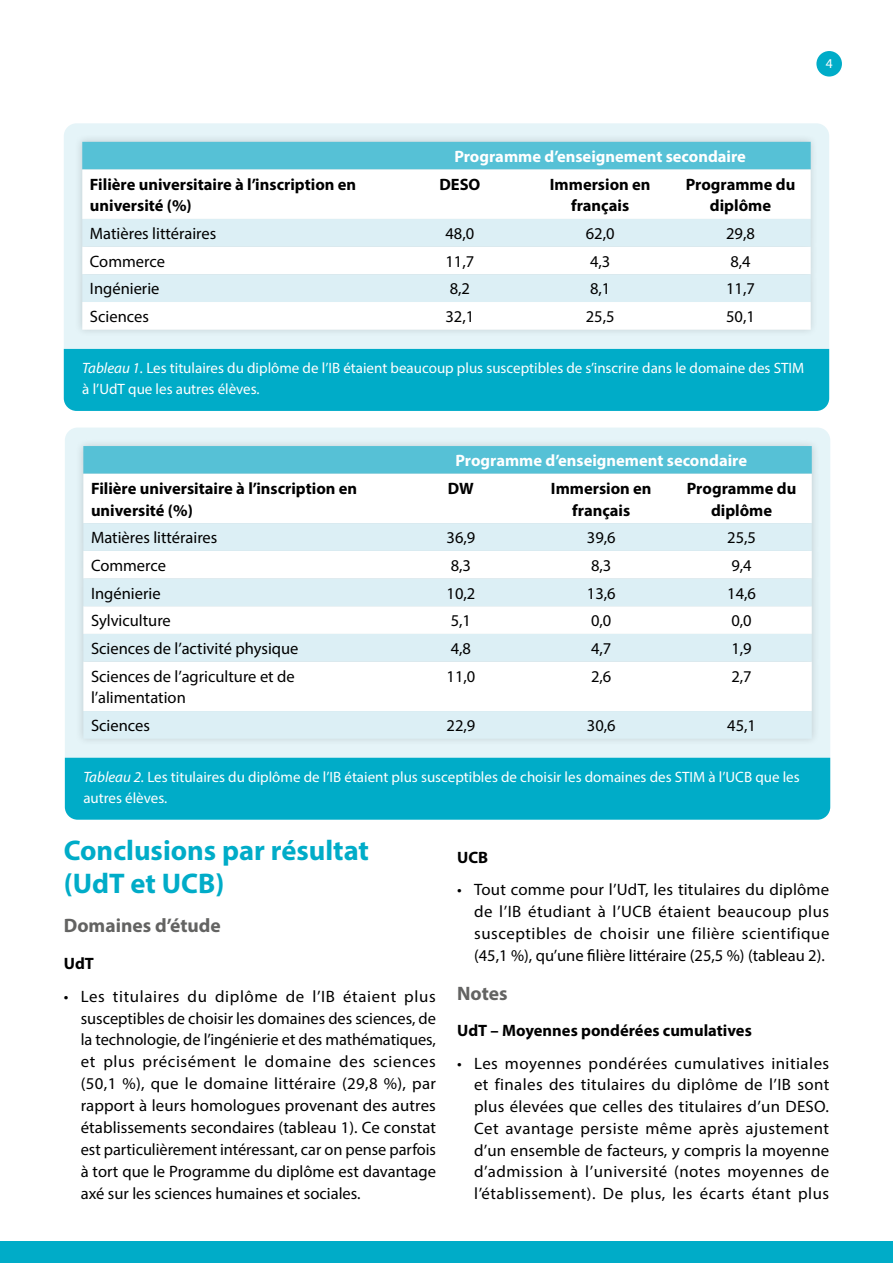
<style>
.page{position:relative;width:893px;height:1263px;background:#fff}
.page>*{position:absolute;margin:0;border:0;box-sizing:border-box;transform-origin:0 0}
.FR___Body_Text__H2_H{font:700 28.5px/33.2px "Myriad Pro";color:#00acc8}
.FR___Body_Text__H3_H{font:700 19.5px "Myriad Pro";color:#636362}
.FR___Table_Text{font:16.5px/21.8px "Myriad Pro";color:#000;text-align:justify}
.FR___Table_Text__Cen{font:16.5px "Myriad Pro";color:#000}
.FR___Table_Text-2{font:700 16.5px/21.8px "Myriad Pro";color:#000}
.FR___Table_Text__Cen-2{font:700 16.5px/21.8px "Myriad Pro";color:#000;text-align:center}
.FR___Table_Text__Cen-3{font:700 16.5px "Myriad Pro";color:#fff}
.FR___Body_Text__H4_H{font:700 16.5px "Myriad Pro";color:#000}
.FR___Figure_Caption{font:15px/21px "Myriad Pro";color:#fff}
.t1{font:13.5px "Myriad Pro";color:#fff}
.s1{font-style:italic}
</style>
<div class="page">
<div style="left:816px;top:51px;width:26px;height:26px;background:#00acc8;border-radius:50%"></div>
<div style="left:0;top:1242px;width:893px;height:21px;background:#00acc8"></div>
<div style="left:64px;top:123px;width:765px;height:226px;background:#e5f4f8"></div>
<div style="left:64px;top:349px;width:765px;height:62px;background:#00acc8"></div>
<div style="left:74px;top:134px;width:745px;height:204px;background:#deedf1"></div>
<div style="left:82px;top:142px;width:729px;height:27px;background:#56c1d6"></div>
<div style="left:82px;top:169px;width:729px;height:161px;background:#fff"></div>
<svg style="left:82px;top:219px;width:729px;height:83px"></svg>
<div style="left:65px;top:428px;width:765px;height:329px;background:#e5f4f8"></div>
<div style="left:65px;top:758px;width:765px;height:62px;background:#00acc8"></div>
<div style="left:75px;top:438px;width:745px;height:309px;background:#dceff5"></div>
<div style="left:83px;top:446px;width:729px;height:28px;background:#56c1d6"></div>
<div style="left:83px;top:474px;width:729px;height:49px;background:#fff"></div>
<svg style="left:83px;top:551px;width:729px;height:160px;fill:#fff"></svg>
<p class="t1" style="left:826px;top:56px;width:8px">4</p>
<p class="FR___Table_Text__Cen-3" style="left:454px;top:146px;width:293px">Programme d’enseignement secondaire</p>
<p class="FR___Table_Text-2" style="left:90px;top:173px;width:268px">Filière universitaire à l’inscription en université (%)</p>
<p class="FR___Table_Text__Cen-2" style="left:439px;top:173px;width:43px">DESO</p>
<p class="FR___Table_Text__Cen-2" style="left:550px;top:173px;width:102px">Immersion en français</p>
<p class="FR___Table_Text__Cen-2" style="left:686px;top:173px;width:111px">Programme du diplôme</p>
<p class="FR___Table_Text" style="left:90px;top:222px;width:128px">Matières littéraires</p>
<p class="FR___Table_Text__Cen" style="left:445px;top:223px;width:30px">48,0</p>
<p class="FR___Table_Text__Cen" style="left:586px;top:223px;width:30px">62,0</p>
<p class="FR___Table_Text__Cen" style="left:726px;top:223px;width:30px">29,8</p>
<p class="FR___Table_Text" style="left:90px;top:250px;width:77px">Commerce</p>
<p class="FR___Table_Text__Cen" style="left:445px;top:251px;width:30px">11,7</p>
<p class="FR___Table_Text__Cen" style="left:590px;top:251px;width:22px">4,3</p>
<p class="FR___Table_Text__Cen" style="left:730px;top:251px;width:22px">8,4</p>
<p class="FR___Table_Text" style="left:90px;top:278px;width:71px">Ingénierie</p>
<p class="FR___Table_Text__Cen" style="left:450px;top:279px;width:22px">8,2</p>
<p class="FR___Table_Text__Cen" style="left:590px;top:279px;width:22px">8,1</p>
<p class="FR___Table_Text__Cen" style="left:726px;top:279px;width:30px">11,7</p>
<p class="FR___Table_Text" style="left:90px;top:305px;width:61px">Sciences</p>
<p class="FR___Table_Text__Cen" style="left:445px;top:306px;width:30px">32,1</p>
<p class="FR___Table_Text__Cen" style="left:586px;top:306px;width:30px">25,5</p>
<p class="FR___Table_Text__Cen" style="left:726px;top:306px;width:30px">50,1</p>
<p class="FR___Figure_Caption" style="left:82px;top:357px;width:723px"><span class="s1">Tableau 1.</span> Les titulaires du diplôme de l’IB étaient beaucoup plus susceptibles de s’inscrire dans le domaine des STIM à l’UdT que les autres élèves.</p>
<p class="FR___Table_Text__Cen-3" style="left:455px;top:450px;width:293px">Programme d’enseignement secondaire</p>
<p class="FR___Table_Text-2" style="left:91px;top:477px;width:268px">Filière universitaire à l’inscription en université (%)</p>
<p class="FR___Table_Text__Cen-2" style="left:448px;top:477px;width:28px">DW</p>
<p class="FR___Table_Text__Cen-2" style="left:551px;top:477px;width:102px">Immersion en français</p>
<p class="FR___Table_Text__Cen-2" style="left:687px;top:477px;width:111px">Programme du diplôme</p>
<p class="FR___Table_Text" style="left:91px;top:526px;width:128px">Matières littéraires</p>
<p class="FR___Table_Text__Cen" style="left:447px;top:527px;width:30px">36,9</p>
<p class="FR___Table_Text__Cen" style="left:587px;top:527px;width:30px">39,6</p>
<p class="FR___Table_Text__Cen" style="left:727px;top:527px;width:30px">25,5</p>
<p class="FR___Table_Text" style="left:91px;top:554px;width:77px">Commerce</p>
<p class="FR___Table_Text__Cen" style="left:451px;top:555px;width:22px">8,3</p>
<p class="FR___Table_Text__Cen" style="left:591px;top:555px;width:22px">8,3</p>
<p class="FR___Table_Text__Cen" style="left:731px;top:555px;width:22px">9,4</p>
<p class="FR___Table_Text" style="left:91px;top:582px;width:71px">Ingénierie</p>
<p class="FR___Table_Text__Cen" style="left:447px;top:583px;width:30px">10,2</p>
<p class="FR___Table_Text__Cen" style="left:587px;top:583px;width:30px">13,6</p>
<p class="FR___Table_Text__Cen" style="left:727px;top:583px;width:30px">14,6</p>
<p class="FR___Table_Text" style="left:91px;top:610px;width:81px">Sylviculture</p>
<p class="FR___Table_Text__Cen" style="left:451px;top:610px;width:22px">5,1</p>
<p class="FR___Table_Text__Cen" style="left:591px;top:610px;width:22px">0,0</p>
<p class="FR___Table_Text__Cen" style="left:731px;top:610px;width:22px">0,0</p>
<p class="FR___Table_Text" style="left:91px;top:637px;width:209px">Sciences de l’activité physique</p>
<p class="FR___Table_Text__Cen" style="left:451px;top:638px;width:22px">4,8</p>
<p class="FR___Table_Text__Cen" style="left:591px;top:638px;width:22px">4,7</p>
<p class="FR___Table_Text__Cen" style="left:731px;top:638px;width:22px">1,9</p>
<p class="FR___Table_Text" style="left:91px;top:665px;width:205px">Sciences de l’agriculture et de l’alimentation</p>
<p class="FR___Table_Text__Cen" style="left:447px;top:666px;width:30px">11,0</p>
<p class="FR___Table_Text__Cen" style="left:591px;top:666px;width:22px">2,6</p>
<p class="FR___Table_Text__Cen" style="left:731px;top:666px;width:22px">2,7</p>
<p class="FR___Table_Text" style="left:91px;top:714px;width:61px">Sciences</p>
<p class="FR___Table_Text__Cen" style="left:447px;top:715px;width:30px">22,9</p>
<p class="FR___Table_Text__Cen" style="left:587px;top:715px;width:30px">30,6</p>
<p class="FR___Table_Text__Cen" style="left:727px;top:715px;width:30px">45,1</p>
<p class="FR___Figure_Caption" style="left:83px;top:766px;width:718px"><span class="s1">Tableau 2.</span> Les titulaires du diplôme de l’IB étaient plus susceptibles de choisir les domaines des STIM à l’UCB que les autres élèves.</p>
<p class="FR___Body_Text__H2_H" style="left:64px;top:833px;width:307px">Conclusions par résultat (UdT et UCB)</p>
<p class="FR___Body_Text__H3_H" style="left:64px;top:913px;width:159px">Domaines d’étude</p>
<p class="FR___Body_Text__H4_H" style="left:64px;top:953px;width:32px">UdT</p>
<p class="FR___Table_Text" style="left:81px;top:985px;width:357px;text-indent:-17px">• Les titulaires du diplôme de l’IB étaient plus susceptibles de choisir les domaines des sciences, de la technologie, de l’ingénierie et des mathématiques, et plus précisément le domaine des sciences (50,1 %), que le domaine littéraire (29,8 %), par rapport à leurs homologues provenant des autres établissements secondaires (tableau 1). Ce constat est particulièrement intéressant, car on pense parfois à tort que le Programme du diplôme est davantage axé sur les sciences humaines et sociales.</p>
<p class="FR___Body_Text__H4_H" style="left:457px;top:846px;width:33px">UCB</p>
<p class="FR___Table_Text" style="left:474px;top:879px;width:357px;text-indent:-17px">• Tout comme pour l’UdT, les titulaires du diplôme de l’IB étudiant à l’UCB étaient beaucoup plus susceptibles de choisir une filière scientifique (45,1 %), qu’une filière littéraire (25,5 %) (tableau 2).</p>
<p class="FR___Body_Text__H3_H" style="left:457px;top:980px;width:52px">Notes</p>
<p class="FR___Body_Text__H4_H" style="left:457px;top:1020px;width:296px">UdT – Moyennes pondérées cumulatives</p>
<p class="FR___Table_Text" style="left:474px;top:1052px;width:357px;text-indent:-17px">• Les moyennes pondérées cumulatives initiales et finales des titulaires du diplôme de l’IB sont plus élevées que celles des titulaires d’un DESO.<br>Cet avantage persiste même après ajustement d’un ensemble de facteurs, y compris la moyenne d’admission à l’université (notes moyennes de l’établissement). De plus, les écarts étant plus</p>
</div>
